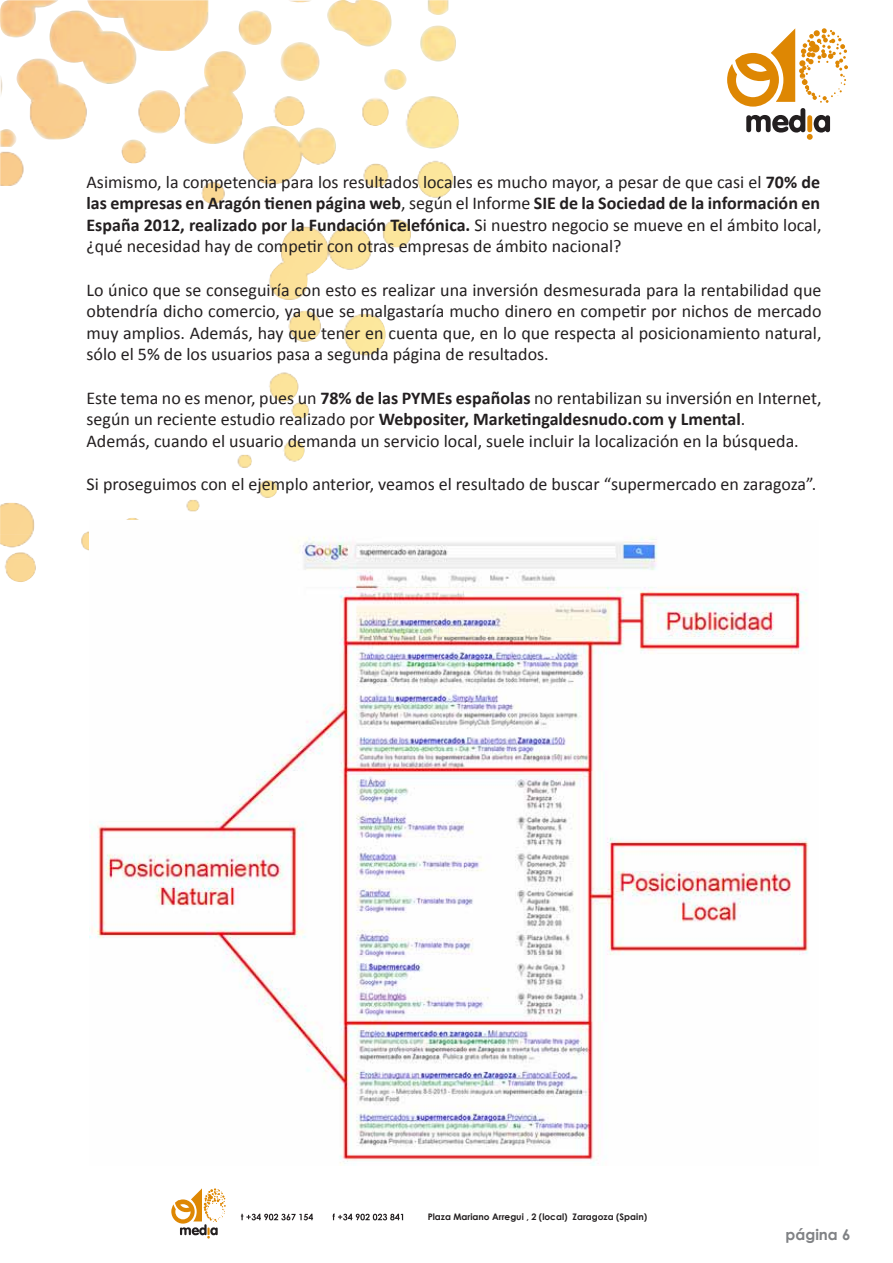
<style>
.page{position:relative;width:893px;height:1263px;background:#fff}
.page>*{position:absolute;margin:0;border:0;box-sizing:border-box;transform-origin:0 0}
.t1{font:18px/21.6px "Calibri";color:#231f20;text-align:justify}
.t2{font:700 15px "Century Gothic";color:#808285}
.t3{font:700 9px "Century Gothic";color:#231f20}
.s1{font-weight:700}
</style>
<div class="page">
<svg style="left:332px;top:1213px;width:71px;height:7px"></svg>
<svg style="left:241px;top:1214px;width:72px;height:6px"></svg>
<img style="left:5px;top:558px;width:31px;height:24px">
<img style="left:0;top:534px;width:89px;height:24px">
<img style="left:0;top:440px;width:305px;height:94px">
<img style="left:269px;top:378px;width:40px;height:40px">
<img style="left:273px;top:318px;width:113px;height:60px">
<img style="left:269px;top:222px;width:142px;height:96px">
<img style="left:203px;top:198px;width:202px;height:24px">
<img style="left:0;top:150px;width:453px;height:48px">
<img style="left:0;top:126px;width:459px;height:24px">
<img style="left:29px;top:102px;width:430px;height:24px">
<img style="left:1px;top:67px;width:448px;height:35px">
<img style="left:0;top:0;width:456px;height:67px">
<svg style="left:171px;top:1188px;width:55px;height:50px"></svg>
<svg style="left:727px;top:28px;width:121px;height:112px"></svg>
<img style="left:89px;top:521px;width:719px;height:644px">
<p class="t1" style="left:87px;top:171px;width:736px">Asimismo, la competencia para los resultados locales es mucho mayor, a pesar de que casi el <span class="s1">70% de las empresas en Aragón tienen página web</span>, según el Informe <span class="s1">SIE de la Sociedad de la información en España 2012, realizado por la Fundación Telefónica.</span> Si nuestro negocio se mueve en el ámbito local, ¿qué necesidad hay de competir con otras empresas de ámbito nacional?</p>
<p class="t1" style="left:87px;top:279px;width:736px">Lo único que se conseguiría con esto es realizar una inversión desmesurada para la rentabilidad que obtendría dicho comercio, ya que se malgastaría mucho dinero en competir por nichos de mercado muy amplios. Además, hay que tener en cuenta que, en lo que respecta al posicionamiento natural, sólo el 5% de los usuarios pasa a segunda página de resultados.</p>
<p class="t1" style="left:87px;top:387px;width:736px;text-align:left">Este tema no es menor, pues un <span class="s1">78% de las PYMEs españolas</span> no rentabilizan su inversión en Internet, según un reciente estudio realizado por <span class="s1">Webpositer, Marketingaldesnudo.com y Lmental</span>.<br>Además, cuando el usuario demanda un servicio local, suele incluir la localización en la búsqueda.</p>
<p class="t1" style="left:87px;top:473px;width:731px">Si proseguimos con el ejemplo anterior, veamos el resultado de buscar “supermercado en zaragoza”.</p>
<p class="t3" style="left:428px;top:1210px;width:221px">Plaza Mariano Arregui , 2 (local) Zaragoza (Spain)</p>
<p class="t2" style="left:786px;top:1223px;width:66px">página 6</p>
</div>
